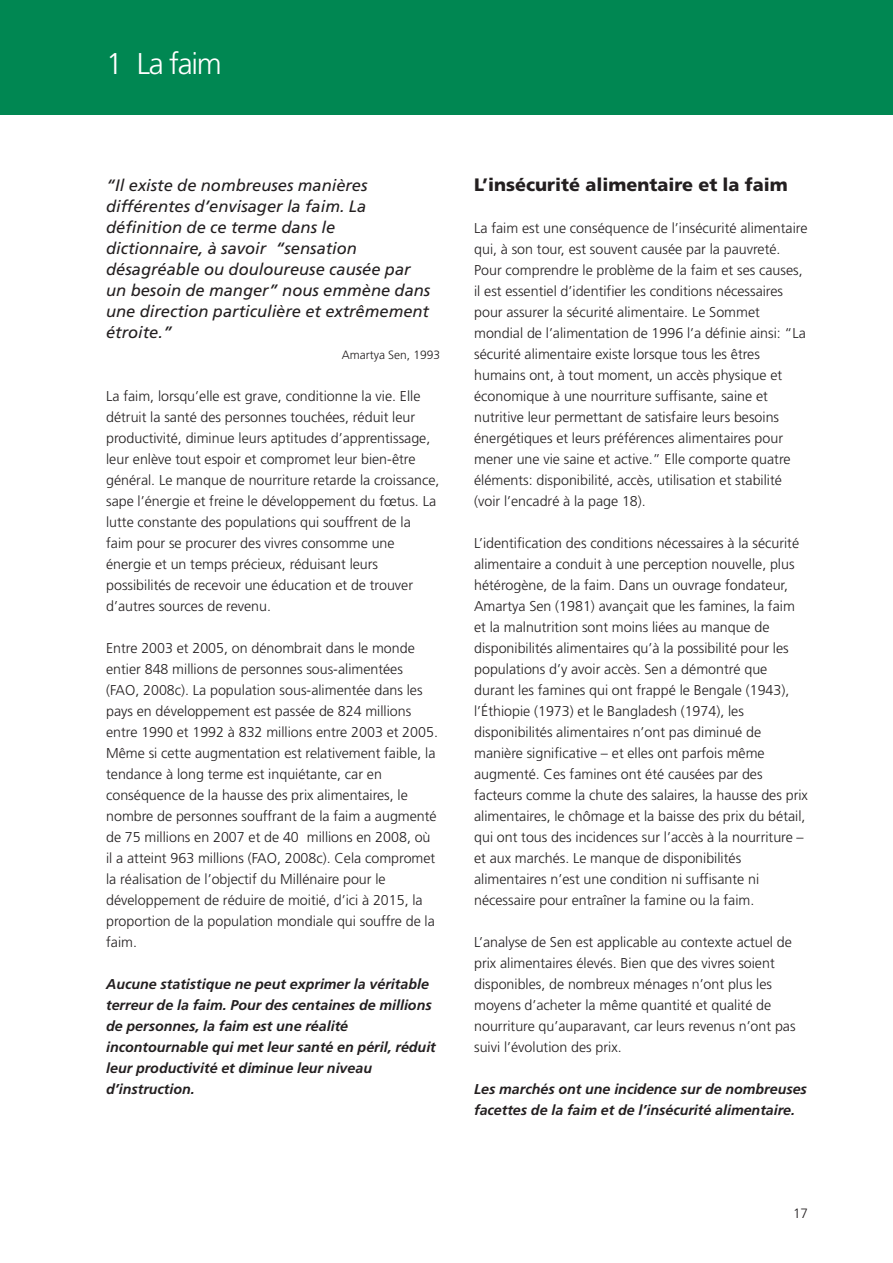
<style>
.page{position:relative;width:893px;height:1263px;background:#fff}
.page>*{position:absolute;margin:0;border:0;box-sizing:border-box;transform-origin:0 0}
.t1{font:300 30px "Frutiger";letter-spacing:-.045em;color:#fff}
.t2{font:900 18px "Frutiger";color:#231f20}
.t3{font:italic 16.5px/21px "Frutiger";color:#231f20}
.t4{font:300 14.25px/21px "Frutiger";color:#231f20}
.t5{font:italic 700 14.25px/21px "Frutiger";color:#231f20}
.t6{font:300 13.5px "Frutiger";color:#231f20}
.t7{font:300 12px "Frutiger";color:#231f20}
</style>
<div class="page">
<div style="left:0;top:0;width:892px;height:115px;background:#008752"></div>
<h1 class="t1" style="left:106px;top:51px;width:117px">1 La faim</h1>
<p class="t3" style="left:106px;top:176px;width:326px">“Il existe de nombreuses manières différentes d’envisager la faim. La définition de ce terme dans le dictionnaire, à savoir “sensation désagréable ou douloureuse causée par un besoin de manger” nous emmène dans une direction particulière et extrêmement étroite.”</p>
<p class="t7" style="left:342px;top:350px;width:100px">Amartya Sen, 1993</p>
<p class="t4" style="left:106px;top:386px;width:335px">La faim, lorsqu’elle est grave, conditionne la vie. Elle détruit la santé des personnes touchées, réduit leur productivité, diminue leurs aptitudes d’apprentissage, leur enlève tout espoir et compromet leur bien-être général. Le manque de nourriture retarde la croissance, sape l’énergie et freine le développement du fœtus. La lutte constante des populations qui souffrent de la faim pour se procurer des vivres consomme une énergie et un temps précieux, réduisant leurs possibilités de recevoir une éducation et de trouver d’autres sources de revenu.</p>
<p class="t4" style="left:106px;top:638px;width:333px">Entre 2003 et 2005, on dénombrait dans le monde entier 848 millions de personnes sous-alimentées (FAO, 2008c). La population sous-alimentée dans les pays en développement est passée de 824 millions entre 1990 et 1992 à 832 millions entre 2003 et 2005.<br>Même si cette augmentation est relativement faible, la tendance à long terme est inquiétante, car en conséquence de la hausse des prix alimentaires, le nombre de personnes souffrant de la faim a augmenté de 75 millions en 2007 et de 40 millions en 2008, où il a atteint 963 millions (FAO, 2008c). Cela compromet la réalisation de l’objectif du Millénaire pour le développement de réduire de moitié, d’ici à 2015, la proportion de la population mondiale qui souffre de la faim.</p>
<p class="t5" style="left:106px;top:974px;width:331px">Aucune statistique ne peut exprimer la véritable terreur de la faim. Pour des centaines de millions de personnes, la faim est une réalité incontournable qui met leur santé en péril, réduit leur productivité et diminue leur niveau d’instruction.</p>
<p class="t2" style="left:474px;top:177px;width:315px">L’insécurité alimentaire et la faim</p>
<p class="t4" style="left:474px;top:218px;width:335px">La faim est une conséquence de l’insécurité alimentaire qui, à son tour, est souvent causée par la pauvreté.<br>Pour comprendre le problème de la faim et ses causes, il est essentiel d’identifier les conditions nécessaires pour assurer la sécurité alimentaire. Le Sommet mondial de l’alimentation de 1996 l’a définie ainsi: “La sécurité alimentaire existe lorsque tous les êtres humains ont, à tout moment, un accès physique et économique à une nourriture suffisante, saine et nutritive leur permettant de satisfaire leurs besoins énergétiques et leurs préférences alimentaires pour mener une vie saine et active.” Elle comporte quatre éléments: disponibilité, accès, utilisation et stabilité (voir l’encadré à la page 18).</p>
<p class="t4" style="left:474px;top:533px;width:335px">L’identification des conditions nécessaires à la sécurité alimentaire a conduit à une perception nouvelle, plus hétérogène, de la faim. Dans un ouvrage fondateur, Amartya Sen (1981) avançait que les famines, la faim et la malnutrition sont moins liées au manque de disponibilités alimentaires qu’à la possibilité pour les populations d’y avoir accès. Sen a démontré que durant les famines qui ont frappé le Bengale (1943), l’Éthiopie (1973) et le Bangladesh (1974), les disponibilités alimentaires n’ont pas diminué de manière significative – et elles ont parfois même augmenté. Ces famines ont été causées par des facteurs comme la chute des salaires, la hausse des prix alimentaires, le chômage et la baisse des prix du bétail, qui ont tous des incidences sur l’accès à la nourriture – et aux marchés. Le manque de disponibilités alimentaires n’est une condition ni suffisante ni nécessaire pour entraîner la famine ou la faim.</p>
<p class="t4" style="left:474px;top:932px;width:323px">L’analyse de Sen est applicable au contexte actuel de prix alimentaires élevés. Bien que des vivres soient disponibles, de nombreux ménages n’ont plus les moyens d’acheter la même quantité et qualité de nourriture qu’auparavant, car leurs revenus n’ont pas suivi l’évolution des prix.</p>
<p class="t5" style="left:474px;top:1079px;width:334px">Les marchés ont une incidence sur de nombreuses facettes de la faim et de l’insécurité alimentaire.</p>
<p class="t6" style="left:793px;top:1208px;width:17px">17</p>
</div>
